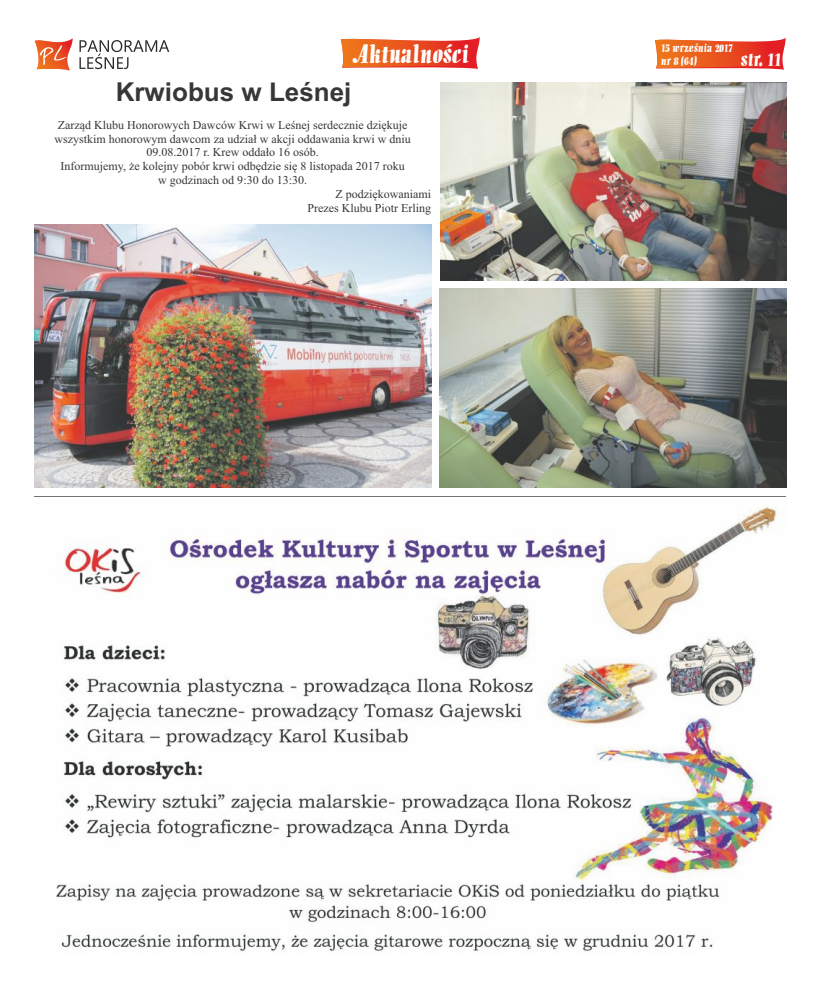
<style>
.page{position:relative;width:820px;height:993px;background:#fff}
.page>*{position:absolute;margin:0;border:0;box-sizing:border-box;transform-origin:0 0}
.t1{font:700 26px "Arial";color:#373736}
.t2{font:24px "Alto";color:#fefefe}
.t3{font:18px "Alto";color:#fefefe}
.t4{font:12px "Times New Roman";color:#373736}
.t5{font:11px/13.3px "Alto";color:#fefefe}
</style>
<div class="page">
<svg style="left:35px;top:38px;width:38px;height:32px"></svg>
<svg style="left:79px;top:40px;width:90px;height:29px"></svg>
<svg style="left:654px;top:38px;width:131px;height:32px;background:#eb6842"></svg>
<img style="left:34px;top:224px;width:397px;height:264px">
<img style="left:439px;top:288px;width:346px;height:200px">
<img style="left:440px;top:82px;width:345px;height:199px">
<img style="left:56px;top:506px;width:721px;height:446px">
<img style="left:661px;top:636px;width:101px;height:74px">
<hr style="left:34px;top:496px;width:751px;height:1px;background:#727271">
<svg style="left:340px;top:37px;width:139px;height:32px;background:#eb6742"></svg>
<h2 class="t2" style="left:351px;top:43px;width:118px">Aktualności</h2>
<h1 class="t1" style="left:116px;top:82px;width:237px">Krwiobus w Leśnej</h1>
<p class="t4" style="left:58px;top:120px;width:351px">Zarząd Klubu Honorowych Dawców Krwi w Leśnej serdecznie dziękuje</p>
<p class="t4" style="left:54px;top:134px;width:357px">wszystkim honorowym dawcom za udział w akcji oddawania krwi w dniu</p>
<p class="t4" style="left:146px;top:148px;width:174px">09.08.2017 r. Krew oddało 16 osób.</p>
<p class="t4" style="left:60px;top:162px;width:346px">Informujemy, że kolejny pobór krwi odbędzie się 8 listopada 2017 roku</p>
<p class="t4" style="left:158px;top:176px;width:150px">w godzinach od 9:30 do 13:30.</p>
<p class="t4" style="left:335px;top:189px;width:97px">Z podziękowaniami</p>
<p class="t4" style="left:307px;top:203px;width:125px">Prezes Klubu Piotr Erling</p>
<p class="t5" style="left:660px;top:42px;width:73px">15 września 2017 nr 8 (64)</p>
<h3 class="t3" style="left:740px;top:52px;width:41px">str. 11</h3>
</div>
